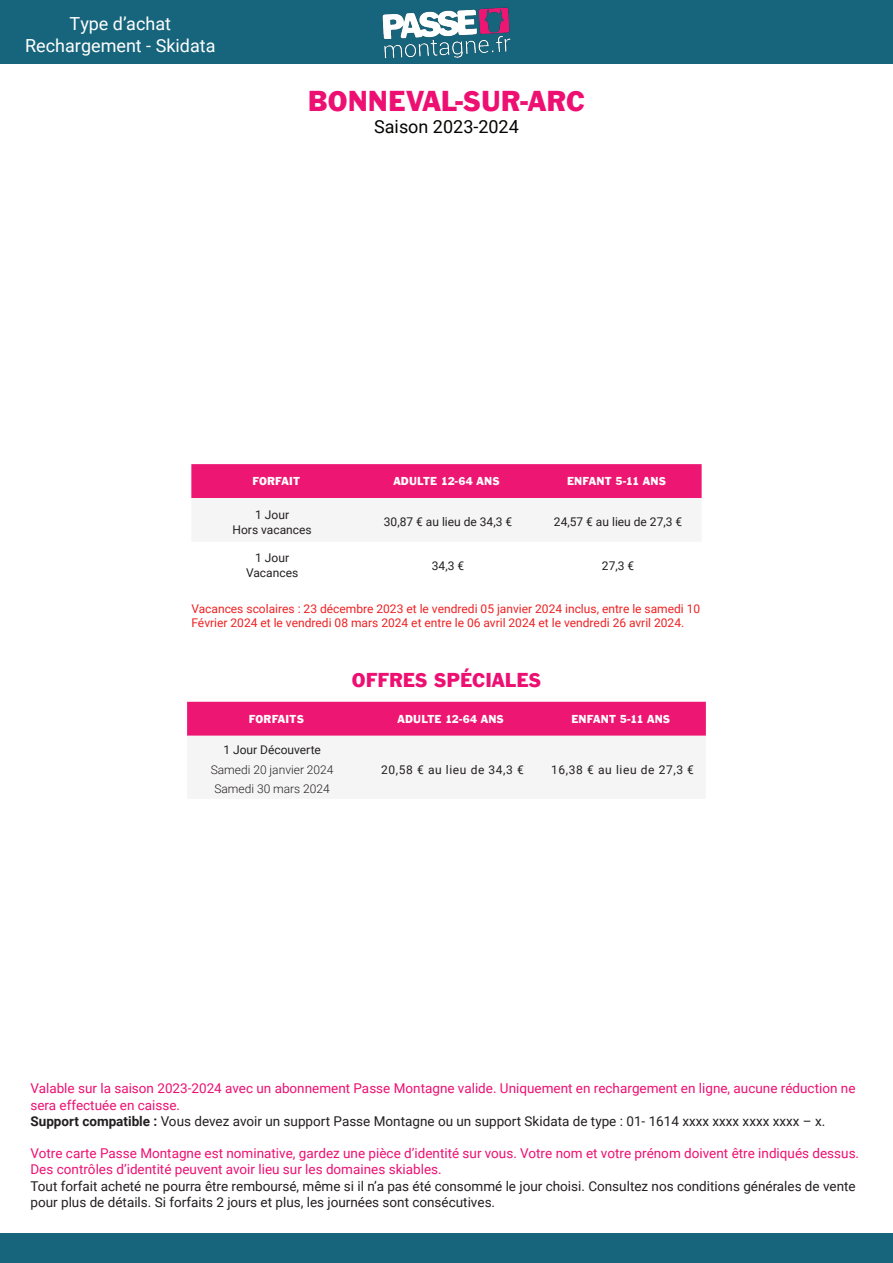
<style>
.page{position:relative;width:893px;height:1263px;background:#fff}
.page>*{position:absolute;margin:0;border:0;box-sizing:border-box;transform-origin:0 0}
.t1{font:30px "Franklin Gothic";color:#ed1072}
.t2{font:21px "Franklin Gothic";color:#ed1072}
.t3{font:18px "Roboto";color:#fff}
.t4{font:18px "Roboto";color:#040503}
.t5{font:13.5px/16.2px "Roboto";color:#ed1072}
.t6{font:13.5px/16.2px "Roboto";color:#231f20}
.t7{font:12px/14.4px "Roboto";color:#ee2123}
.Table_Header{font:12px "Franklin Gothic";letter-spacing:.01em;color:#fff}
.Table_Number_1{font:12px "Roboto";color:#231f20}
.Description_Title{font:12px/15px "Roboto";color:#231f20;text-align:center}
.Table_Number_1-2{font:12px "Roboto";letter-spacing:.05em;color:#231f20}
.Description_Title-2{font:300 12px "Roboto";color:#231f20}
.s1{font-weight:700}
</style>
<div class="page">
<div style="left:0;top:0;width:893px;height:64px;background:#17657c"></div>
<img style="left:382px;top:7px;width:129px;height:52px">
<div style="left:0;top:1233px;width:893px;height:30px;background:#17657c"></div>
<div style="left:191px;top:464px;width:511px;height:35px;background:#ed1773"></div>
<div style="left:187px;top:702px;width:519px;height:34px;background:#ed1773"></div>
<p class="t3" style="left:70px;top:11px;width:103px">Type d’achat</p>
<p class="t3" style="left:25px;top:33px;width:192px">Rechargement - Skidata</p>
<p class="t1" style="left:308px;top:83px;width:279px">BONNEVAL-SUR-ARC</p>
<p class="t4" style="left:374px;top:114px;width:146px">Saison 2023-2024</p>
<p class="Table_Header" style="left:252px;top:474px;width:49px">FORFAIT</p>
<p class="Table_Header" style="left:393px;top:474px;width:108px">ADULTE 12-64 ANS</p>
<p class="Table_Header" style="left:567px;top:474px;width:100px">ENFANT 5-11 ANS</p>
<p class="Description_Title" style="left:233px;top:507px;width:81px">1 Jour<br>Hors vacances</p>
<p class="Table_Number_1" style="left:384px;top:514px;width:130px">30,87 € au lieu de 34,3 €</p>
<p class="Table_Number_1" style="left:554px;top:514px;width:130px">24,57 € au lieu de 27,3 €</p>
<p class="Description_Title" style="left:246px;top:550px;width:54px">1 Jour<br>Vacances</p>
<p class="Table_Number_1" style="left:432px;top:557px;width:34px">34,3 €</p>
<p class="Table_Number_1" style="left:602px;top:557px;width:34px">27,3 €</p>
<p class="t7" style="left:191px;top:601px;width:510px">Vacances scolaires : 23 décembre 2023 et le vendredi 05 janvier 2024 inclus, entre le samedi 10<br>Février 2024 et le vendredi 08 mars 2024 et entre le 06 avril 2024 et le vendredi 26 avril 2024.</p>
<p class="t2" style="left:352px;top:667px;width:191px">OFFRES SPÉCIALES</p>
<p class="Table_Header" style="left:249px;top:711px;width:57px">FORFAITS</p>
<p class="Table_Header" style="left:398px;top:711px;width:108px">ADULTE 12-64 ANS</p>
<p class="Table_Header" style="left:571px;top:711px;width:100px">ENFANT 5-11 ANS</p>
<p class="Description_Title" style="left:223px;top:742px;width:99px">1 Jour Découverte</p>
<p class="Description_Title-2" style="left:211px;top:761px;width:124px">Samedi 20 janvier 2024</p>
<p class="Description_Title-2" style="left:214px;top:780px;width:117px">Samedi 30 mars 2024</p>
<p class="Table_Number_1-2" style="left:381px;top:761px;width:144px">20,58 € au lieu de 34,3 €</p>
<p class="Table_Number_1-2" style="left:551px;top:761px;width:144px">16,38 € au lieu de 27,3 €</p>
<p class="t5" style="left:30px;top:1080px;width:826px">Valable sur la saison 2023-2024 avec un abonnement Passe Montagne valide. Uniquement en rechargement en ligne, aucune réduction ne sera effectuée en caisse.</p>
<p class="t6" style="left:30px;top:1112px;width:796px"><span class="s1">Support compatible :</span> Vous devez avoir un support Passe Montagne ou un support Skidata de type : 01- 1614 xxxx xxxx xxxx xxxx – x.</p>
<p class="t5" style="left:30px;top:1145px;width:830px">Votre carte Passe Montagne est nominative, gardez une pièce d’identité sur vous. Votre nom et votre prénom doivent être indiqués dessus.<br>Des contrôles d’identité peuvent avoir lieu sur les domaines skiables.</p>
<p class="t6" style="left:30px;top:1177px;width:827px">Tout forfait acheté ne pourra être remboursé, même si il n’a pas été consommé le jour choisi. Consultez nos conditions générales de vente pour plus de détails. Si forfaits 2 jours et plus, les journées sont consécutives.</p>
</div>
